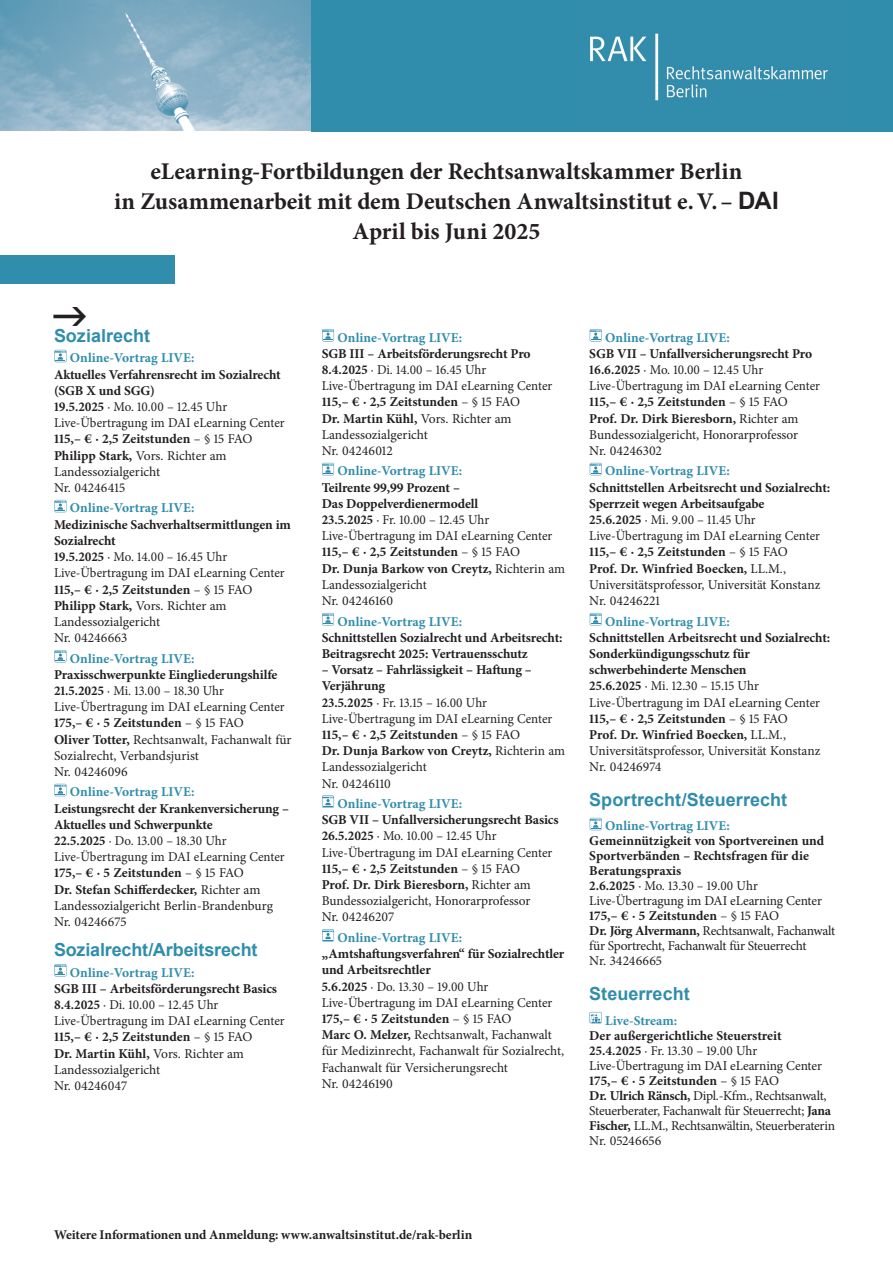
<style>
.page{position:relative;width:893px;height:1263px;background:#fff}
.page>*{position:absolute;margin:0;border:0;box-sizing:border-box;transform-origin:0 0}
.t1{font:700 24px "Minion Pro";letter-spacing:-.005em;color:#231f20}
.Datum_Ort_9_5{font:700 18px "Arial";color:#308dac}
.Titel_9_5{font:13.5px/16.2px "Minion Pro";color:#231f20;scale:.96 1}
.Titel_9_5-2{font:700 13.5px/16.2px "Minion Pro";letter-spacing:-.01em;color:#231f20}
.Datum_Ort_9_5-2{font:13.5px/15px "Minion Pro";letter-spacing:-.02em;color:#231f20;scale:.96 1}
.Datum_Ort_9_5-3{font:700 13.5px/15px "Minion Pro";color:#231f20}
.t2{font:700 13.35px "Minion Pro";letter-spacing:-.005em;color:#231f20}
.s1{font-family:"Arial"}
.s2{font-weight:700;color:#308dac}
.s3{font-weight:700}
.s4{color:#308dac}
.s5{font-weight:400}
</style>
<div class="page">
<div style="left:0;top:255px;width:174px;height:28px;background:#308dac"></div>
<img style="left:0;top:0;width:312px;height:131px">
<div style="left:312px;top:0;width:581px;height:131px;background:#308dac"></div>
<img style="left:590px;top:33px;width:238px;height:68px">
<svg style="left:54px;top:350px;width:12px;height:12px"></svg>
<svg style="left:54px;top:500px;width:12px;height:12px"></svg>
<svg style="left:54px;top:650px;width:12px;height:12px"></svg>
<svg style="left:54px;top:784px;width:12px;height:12px"></svg>
<svg style="left:54px;top:964px;width:12px;height:12px"></svg>
<svg style="left:322px;top:329px;width:12px;height:12px"></svg>
<svg style="left:322px;top:463px;width:12px;height:12px"></svg>
<svg style="left:322px;top:613px;width:12px;height:12px"></svg>
<svg style="left:322px;top:795px;width:12px;height:13px"></svg>
<svg style="left:322px;top:929px;width:12px;height:13px"></svg>
<svg style="left:590px;top:329px;width:12px;height:12px"></svg>
<svg style="left:590px;top:463px;width:12px;height:12px"></svg>
<svg style="left:590px;top:613px;width:12px;height:12px"></svg>
<svg style="left:590px;top:818px;width:12px;height:12px"></svg>
<svg style="left:589px;top:1012px;width:13px;height:11px"></svg>
<p class="t1" style="left:151px;top:154px;width:593px">eLearning-Fortbildungen der Rechtsanwaltskammer Berlin</p>
<p class="t1" style="left:114px;top:184px;width:666px">in Zusammenarbeit mit dem Deutschen Anwaltsinstitut e.V.– <span class="s1">DAI</span></p>
<p class="t1" style="left:352px;top:214px;width:189px">April bis Juni 2025</p>
<p class="Datum_Ort_9_5" style="left:54px;top:323px;width:98px">Sozialrecht</p>
<p class="Titel_9_5" style="left:54px;top:350px;width:242px;text-indent:16px"><span class="s2">Online-Vortrag LIVE:<br></span><span class="s3">Aktuelles Verfahrensrecht im Sozialrecht (SGB X und SGG)<br>19.5.2025</span> · Mo. 10.00 – 12.45 Uhr<br>Live-Übertragung im DAI eLearning Center<br><span class="s3">115,– € · 2,5 Zeitstunden</span> – § 15 FAO<br><span class="s3">Philipp Stark,</span> Vors. Richter am<br>Landessozialgericht<br>Nr. 04246415</p>
<p class="Titel_9_5" style="left:54px;top:500px;width:248px;text-indent:16px"><span class="s2">Online-Vortrag LIVE:<br></span><span class="s3">Medizinische Sachverhaltsermittlungen im<br>Sozialrecht<br>19.5.2025</span> · Mo. 14.00 – 16.45 Uhr<br>Live-Übertragung im DAI eLearning Center<br><span class="s3">115,– € · 2,5 Zeitstunden</span> – § 15 FAO<br><span class="s3">Philipp Stark,</span> Vors. Richter am<br>Landessozialgericht<br>Nr. 04246663</p>
<p class="Titel_9_5" style="left:54px;top:650px;width:249px;text-indent:16px"><span class="s2">Online-Vortrag LIVE:<br></span><span class="s3">Praxisschwerpunkte Eingliederungshilfe<br>21.5.2025</span> · Mi. 13.00 – 18.30 Uhr<br>Live-Übertragung im DAI eLearning Center<br><span class="s3">175,– € · 5 Zeitstunden</span> – § 15 FAO<br><span class="s3">Oliver Totter,</span> Rechtsanwalt, Fachanwalt für<br>Sozialrecht, Verbandsjurist<br>Nr. 04246096</p>
<p class="Titel_9_5" style="left:54px;top:784px;width:246px;text-indent:16px"><span class="s2">Online-Vortrag LIVE:<br></span><span class="s3">Leistungsrecht der Krankenversicherung –<br>Aktuelles und Schwerpunkte<br>22.5.2025</span> · Do. 13.00 – 18.30 Uhr<br>Live-Übertragung im DAI eLearning Center<br><span class="s3">175,– € · 5 Zeitstunden</span> – § 15 FAO<br><span class="s3">Dr. Stefan Schifferdecker,</span> Richter am<br>Landessozialgericht Berlin-Brandenburg<br>Nr. 04246675</p>
<p class="Datum_Ort_9_5" style="left:54px;top:937px;width:205px">Sozialrecht/Arbeitsrecht</p>
<p class="Titel_9_5" style="left:54px;top:964px;width:242px;text-indent:16px"><span class="s2">Online-Vortrag LIVE:<br></span><span class="s3">SGB III – Arbeitsförderungsrecht Basics<br>8.4.2025</span> · Di. 10.00 – 12.45 Uhr<br>Live-Übertragung im DAI eLearning Center<br><span class="s3">115,– € · 2,5 Zeitstunden</span> – § 15 FAO<br><span class="s3">Dr. Martin Kühl,</span> Vors. Richter am<br>Landessozialgericht<br>Nr. 04246047</p>
<p class="Titel_9_5" style="left:322px;top:329px;width:242px;text-indent:16px"><span class="s2">Online-Vortrag LIVE:<br></span><span class="s3">SGB III – Arbeitsförderungsrecht Pro<br>8.4.2025</span> · Di. 14.00 – 16.45 Uhr<br>Live-Übertragung im DAI eLearning Center<br><span class="s3">115,– € · 2,5 Zeitstunden</span> – § 15 FAO<br><span class="s3">Dr. Martin Kühl,</span> Vors. Richter am<br>Landessozialgericht<br>Nr. 04246012</p>
<p class="Titel_9_5" style="left:322px;top:463px;width:255px;text-indent:16px"><span class="s2">Online-Vortrag LIVE:<br></span><span class="s3">Teilrente 99,99 Prozent –<br>Das Doppelverdienermodell<br>23.5.2025</span> · Fr. 10.00 – 12.45 Uhr<br>Live-Übertragung im DAI eLearning Center<br><span class="s3">115,– € · 2,5 Zeitstunden</span> – § 15 FAO<br><span class="s3">Dr. Dunja Barkow von Creytz,</span> Richterin am<br>Landessozialgericht<br>Nr. 04246160</p>
<p class="Titel_9_5-2" style="left:322px;top:613px;width:242px;text-indent:16px"><span class="s4">Online-Vortrag LIVE:<br></span>Schnittstellen Sozialrecht und Arbeitsrecht:<br>Beitragsrecht 2025: Vertrauensschutz</p>
<p class="Titel_9_5" style="left:322px;top:662px;width:255px"><span class="s3">– Vorsatz – Fahrlässigkeit – Haftung –<br>Verjährung<br>23.5.2025</span> · Fr. 13.15 – 16.00 Uhr<br>Live-Übertragung im DAI eLearning Center<br><span class="s3">115,– € · 2,5 Zeitstunden</span> – § 15 FAO<br><span class="s3">Dr. Dunja Barkow von Creytz,</span> Richterin am<br>Landessozialgericht<br>Nr. 04246110</p>
<p class="Titel_9_5" style="left:322px;top:796px;width:248px;text-indent:16px"><span class="s2">Online-Vortrag LIVE:<br></span><span class="s3">SGB VII – Unfallversicherungsrecht Basics 26.5.2025</span> · Mo. 10.00 – 12.45 Uhr Live-Übertragung im DAI eLearning Center <span class="s3">115,– € · 2,5 Zeitstunden</span> – § 15 FAO<br><span class="s3">Prof. Dr. Dirk Bieresborn,</span> Richter am Bundessozialgericht, Honorarprofessor<br>Nr. 04246207</p>
<p class="Titel_9_5" style="left:322px;top:929px;width:254px;text-indent:16px"><span class="s2">Online-Vortrag LIVE: </span><span class="s3">„Amtshaftungsverfahren“ für Sozialrechtler und Arbeitsrechtler<br>5.6.2025</span> · Do. 13.30 – 19.00 Uhr Live-Übertragung im DAI eLearning Center <span class="s3">175,– € · 5 Zeitstunden</span> – § 15 FAO<br><span class="s3">Marc O. Melzer,</span> Rechtsanwalt, Fachanwalt für Medizinrecht, Fachanwalt für Sozialrecht, Fachanwalt für Versicherungsrecht<br>Nr. 04246190</p>
<p class="Titel_9_5" style="left:589px;top:329px;width:242px;text-indent:16px"><span class="s2">Online-Vortrag LIVE:<br></span><span class="s3">SGB VII – Unfallversicherungsrecht Pro<br>16.6.2025</span> · Mo. 10.00 – 12.45 Uhr<br>Live-Übertragung im DAI eLearning Center<br><span class="s3">115,– € · 2,5 Zeitstunden</span> – § 15 FAO<br><span class="s3">Prof. Dr. Dirk Bieresborn,</span> Richter am<br>Bundessozialgericht, Honorarprofessor<br>Nr. 04246302</p>
<p class="Titel_9_5-2" style="left:589px;top:463px;width:242px;text-indent:16px"><span class="s4">Online-Vortrag LIVE:<br></span>Schnittstellen Arbeitsrecht und Sozialrecht:<br>Sperrzeit wegen Arbeitsaufgabe<br>25.6.2025 <span class="s5">· Mi. 9.00 – 11.45 Uhr Live-Übertragung im DAI eLearning Center </span>115,– € · 2,5 Zeitstunden <span class="s5">– § 15 FAO<br></span>Prof. Dr. Winfried Boecken, <span class="s5">LL.M., Universitätsprofessor, Universität Konstanz Nr. 04246221</span></p>
<p class="Titel_9_5-2" style="left:589px;top:613px;width:242px;text-indent:16px"><span class="s4">Online-Vortrag LIVE:<br></span>Schnittstellen Arbeitsrecht und Sozialrecht:<br>Sonderkündigungsschutz für schwerbehinderte Menschen<br>25.6.2025 <span class="s5">· Mi. 12.30 – 15.15 Uhr Live-Übertragung im DAI eLearning Center </span>115,– € · 2,5 Zeitstunden <span class="s5">– § 15 FAO<br></span>Prof. Dr. Winfried Boecken, <span class="s5">LL.M., Universitätsprofessor, Universität Konstanz Nr. 04246974</span></p>
<p class="Datum_Ort_9_5" style="left:589px;top:787px;width:199px">Sportrecht/Steuerrecht</p>
<p class="Datum_Ort_9_5-3" style="left:589px;top:818px;width:236px;text-indent:16px"><span class="s4">Online-Vortrag LIVE:<br></span>Gemeinnützigkeit von Sportvereinen und<br>Sportverbänden – Rechtsfragen für die<br>Beratungspraxis</p>
<p class="Datum_Ort_9_5-2" style="left:589px;top:879px;width:258px"><span class="s3">2.6.2025</span> · Mo. 13.30 – 19.00 Uhr Live-Übertragung im DAI eLearning Center <span class="s3">175,– € · 5 Zeitstunden</span> – § 15 FAO<br><span class="s3">Dr. Jörg Alvermann,</span> Rechtsanwalt, Fachanwalt für Sportrecht, Fachanwalt für Steuerrecht<br>Nr. 34246665</p>
<p class="Datum_Ort_9_5" style="left:589px;top:981px;width:102px">Steuerrecht</p>
<p class="Datum_Ort_9_5-3" style="left:589px;top:1012px;width:194px;text-indent:16px"><span class="s4">Live-Stream:<br></span>Der außergerichtliche Steuerstreit</p>
<p class="Datum_Ort_9_5-2" style="left:589px;top:1043px;width:258px"><span class="s3">25.4.2025</span> · Fr. 13.30 – 19.00 Uhr Live-Übertragung im DAI eLearning Center <span class="s3">175,– € · 5 Zeitstunden</span> – § 15 FAO<br><span class="s3">Dr. Ulrich Ränsch,</span> Dipl.-Kfm., Rechtsanwalt, Steuerberater, Fachanwalt für Steuerrecht; <span class="s3">Jana Fischer,</span> LL.M., Rechtsanwältin, Steuerberaterin Nr. 05246656</p>
<p class="t2" style="left:54px;top:1225px;width:420px">Weitere Informationen und Anmeldung: www.anwaltsinstitut.de/rak-berlin</p>
</div>
